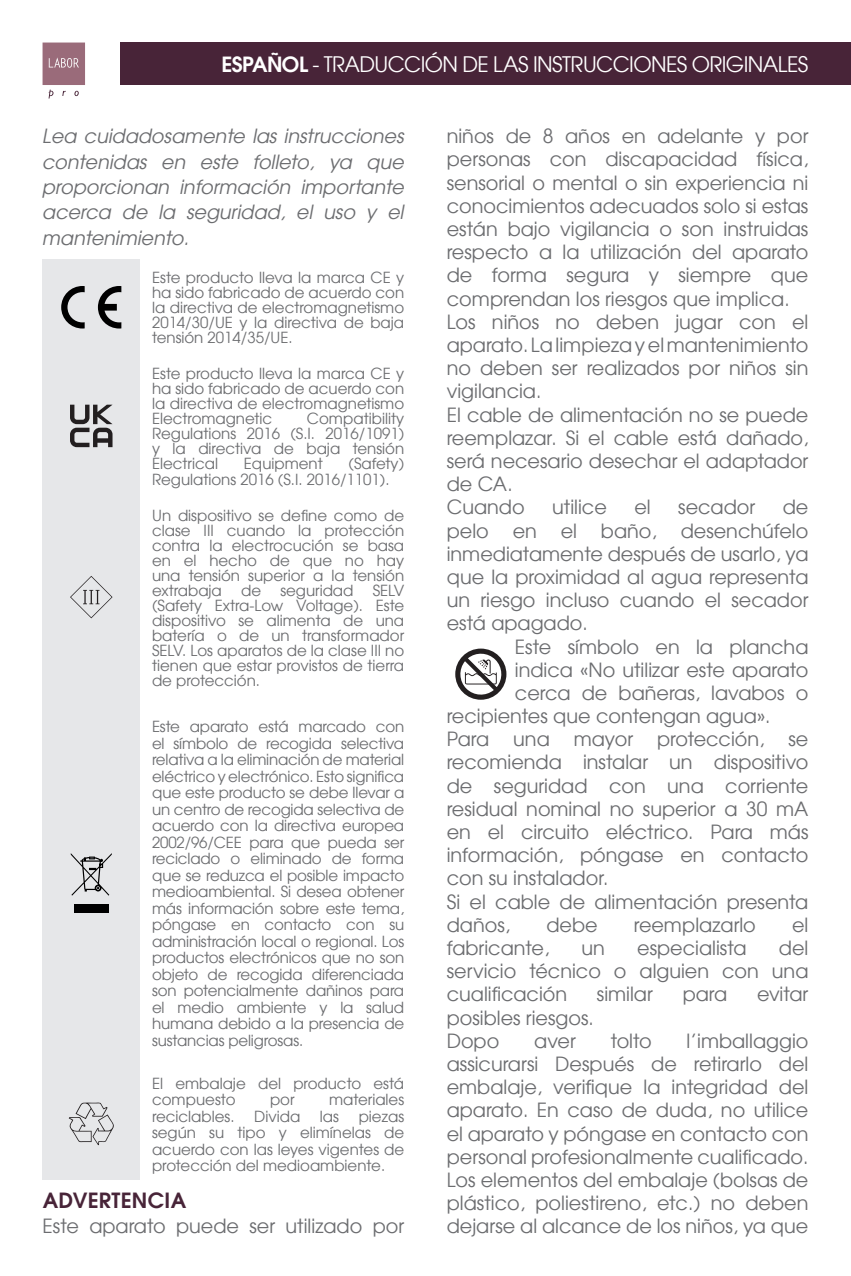
<style>
.page{position:relative;width:851px;height:1276px;background:#fff}
.page>*{position:absolute;margin:0;border:0;box-sizing:border-box;transform-origin:0 0}
.t1{font:21px "Te X Gyre Adventor";letter-spacing:-.025em;color:#fff}
.t2{font:700 21px "Te X Gyre Adventor";letter-spacing:.015em;color:#482438}
.t3{font:19.2px/23.1px "Te X Gyre Adventor";color:#6c6d70;text-align:justify}
.t4{font:italic 19.2px/25.5px "Te X Gyre Adventor";color:#6c6d70;text-align:justify}
.t5{font:15px/16.5px "Te X Gyre Adventor";color:#6c6d70;text-align:justify}
.s1{font-weight:700}
</style>
<div class="page">
<hr style="left:850px;top:43px;width:1px;height:42px;background:#482438">
<div style="left:121px;top:43px;width:729px;height:42px;background:#482438"></div>
<svg style="left:43px;top:43px;width:42px;height:55px"></svg>
<div style="left:43px;top:259px;width:97px;height:96px;background:#e6e7e9"></div>
<div style="left:43px;top:355px;width:97px;height:141px;background:#e6e7e9"></div>
<div style="left:43px;top:496px;width:97px;height:201px;background:#e6e7e9"></div>
<div style="left:43px;top:697px;width:97px;height:371px;background:#e6e7e9"></div>
<div style="left:43px;top:1068px;width:97px;height:111px;background:#e6e7e9"></div>
<svg style="left:61px;top:286px;width:24px;height:42px"></svg>
<svg style="left:98px;top:286px;width:23px;height:42px"></svg>
<svg style="left:70px;top:405px;width:42px;height:42px"></svg>
<svg style="left:70px;top:576px;width:42px;height:42px"></svg>
<div style="left:74px;top:904px;width:34px;height:8px;background:#000"></div>
<svg style="left:71px;top:853px;width:41px;height:42px"></svg>
<svg style="left:69px;top:1102px;width:45px;height:43px"></svg>
<svg style="left:455px;top:648px;width:51px;height:52px"></svg>
<h1 class="t1" style="left:221px;top:47px;width:588px"><span class="s1">ESPAÑOL</span> - TRADUCCIÓN DE LAS INSTRUCCIONES ORIGINALES</h1>
<p class="t4" style="left:43px;top:122px;width:363px">Lea cuidadosamente las instrucciones contenidas en este folleto, ya que proporcionan información importante acerca de la seguridad, el uso y el mantenimiento.</p>
<p class="t5" style="left:152px;top:269px;width:254px;line-height:15px">Este producto lleva la marca CE y ha sido fabricado de acuerdo con la directiva de electromagnetismo 2014/30/UE y la directiva de baja tensión 2014/35/UE.</p>
<p class="t5" style="left:152px;top:365px;width:254px;line-height:15px">Este producto lleva la marca CE y ha sido fabricado de acuerdo con la directiva de electromagnetismo Electromagnetic</p>
<p class="t5" style="left:152px;top:410px;width:254px;line-height:15px;text-indent:155px">Compatibility Regulations 2016 (S.I. 2016/1091) y la directiva de baja tensión Electrical</p>
<p class="t5" style="left:152px;top:455px;width:253px;line-height:15px;text-indent:196px">(Safety)<br>Regulations 2016 (S.I. 2016/1101).</p>
<p class="t5" style="left:152px;top:507px;width:254px;line-height:15px">Un dispositivo se define como de clase III cuando la protección contra la electrocución se basa en el hecho de que no hay una tensión superior a la tensión extrabaja</p>
<p class="t5" style="left:244px;top:455px;width:80px">Equipment</p>
<p class="t5" style="left:152px;top:582px;width:254px;line-height:15px;text-indent:221px">SELV (Safety Extra-Low Voltage). Este dispositivo se alimenta de una batería o de un transformador SELV. Los aparatos de la clase III no tienen que estar provistos de tierra de protección.</p>
<p class="t5" style="left:152px;top:717px;width:254px">Este aparato está marcado con el símbolo de recogida selectiva relativa a la eliminación de material eléctrico y electrónico. Esto significa que este producto se debe llevar a un centro de recogida selectiva de acuerdo con la directiva europea 2002/96/CEE para que pueda ser reciclado o eliminado de forma que se reduzca el posible impacto medioambiental. Si desea obtener más información sobre este tema, póngase en contacto con su administración local o regional. Los productos electrónicos que no son objeto de recogida diferenciada son potencialmente dañinos para el medio ambiente y la salud humana debido a la presencia de sustancias peligrosas.</p>
<p class="t5" style="left:152px;top:1074px;width:253px">El embalaje del producto está compuesto</p>
<p class="t5" style="left:241px;top:581px;width:22px">de</p>
<p class="t5" style="left:280px;top:581px;width:75px">seguridad</p>
<p class="t5" style="left:270px;top:1090px;width:26px">por</p>
<p class="t5" style="left:329px;top:1090px;width:77px">materiales</p>
<p class="t5" style="left:152px;top:1107px;width:84px">reciclables.</p>
<p class="t5" style="left:254px;top:1107px;width:47px">Divida</p>
<p class="t5" style="left:320px;top:1107px;width:21px">las</p>
<p class="t5" style="left:152px;top:1107px;width:254px;text-indent:207px">piezas según su tipo y elimínelas de acuerdo con las leyes vigentes de protección del medioambiente.</p>
<h1 class="t2" style="left:43px;top:1182px;width:145px">ADVERTENCIA</h1>
<p class="t3" style="left:43px;top:1213px;width:363px">Este aparato puede ser utilizado por</p>
<p class="t3" style="left:446px;top:123px;width:363px;text-align:left">niños de 8 años en adelante y por personas con discapacidad física, sensorial o mental o sin experiencia ni conocimientos adecuados solo si estas están bajo vigilancia o son instruidas respecto a la utilización del aparato de forma segura y siempre que comprendan los riesgos que implica.<br>Los niños no deben jugar con el aparato. La limpieza y el mantenimiento no deben ser realizados por niños sin vigilancia.<br>El cable de alimentación no se puede reemplazar. Si el cable está dañado, será necesario desechar el adaptador de CA.<br>Cuando</p>
<p class="t3" style="left:446px;top:494px;width:363px;text-indent:336px">de pelo en el baño, desenchúfelo inmediatamente después de usarlo, ya que la proximidad al agua representa un riesgo incluso cuando el secador está apagado.</p>
<p class="t3" style="left:515px;top:634px;width:295px">Este símbolo en la plancha</p>
<p class="t3" style="left:515px;top:657px;width:295px">indica «No utilizar este aparato</p>
<p class="t3" style="left:515px;top:680px;width:295px">cerca de bañeras, lavabos o</p>
<p class="t3" style="left:446px;top:703px;width:325px">recipientes que contengan agua».</p>
<p class="t3" style="left:446px;top:726px;width:363px">Para una mayor protección, se</p>
<p class="t3" style="left:446px;top:749px;width:363px">recomienda instalar un dispositivo</p>
<p class="t3" style="left:446px;top:772px;width:363px">de seguridad con una corriente</p>
<p class="t3" style="left:446px;top:796px;width:363px">residual nominal no superior a 30 mA</p>
<p class="t3" style="left:446px;top:819px;width:363px">en el circuito eléctrico. Para más</p>
<p class="t3" style="left:446px;top:842px;width:363px">información, póngase en contacto</p>
<p class="t3" style="left:446px;top:865px;width:163px">con su instalador.</p>
<p class="t3" style="left:446px;top:888px;width:363px">Si el cable de alimentación presenta</p>
<p class="t3" style="left:446px;top:912px;width:65px">daños,</p>
<p class="t3" style="left:546px;top:912px;width:53px">debe</p>
<p class="t3" style="left:633px;top:912px;width:123px">reemplazarlo</p>
<p class="t3" style="left:792px;top:912px;width:18px">el</p>
<p class="t3" style="left:446px;top:935px;width:104px">fabricante,</p>
<p class="t3" style="left:581px;top:935px;width:25px">un</p>
<p class="t3" style="left:637px;top:935px;width:111px">especialista</p>
<p class="t3" style="left:552px;top:494px;width:56px">utilice</p>
<p class="t3" style="left:634px;top:494px;width:18px">el</p>
<p class="t3" style="left:678px;top:494px;width:78px">secador</p>
<p class="t3" style="left:446px;top:935px;width:363px;text-indent:332px">del servicio técnico o alguien con una cualificación</p>
<p class="t3" style="left:597px;top:981px;width:57px">similar</p>
<p class="t3" style="left:682px;top:981px;width:46px">para</p>
<p class="t3" style="left:756px;top:981px;width:53px">evitar</p>
<p class="t3" style="left:446px;top:1004px;width:148px">posibles riesgos.<br>Dopo</p>
<p class="t3" style="left:446px;top:1028px;width:363px;text-indent:240px">l’imballaggio assicurarsi Después de retirarlo del embalaje, verifique la integridad del aparato. En caso de duda, no utilice el aparato y póngase en contacto con personal profesionalmente cualificado.<br>Los elementos del embalaje (bolsas de plástico, poliestireno, etc.) no deben dejarse al alcance de los niños, ya que</p>
<p class="t3" style="left:534px;top:1028px;width:43px">aver</p>
<p class="t3" style="left:610px;top:1028px;width:43px">tolto</p>
</div>
